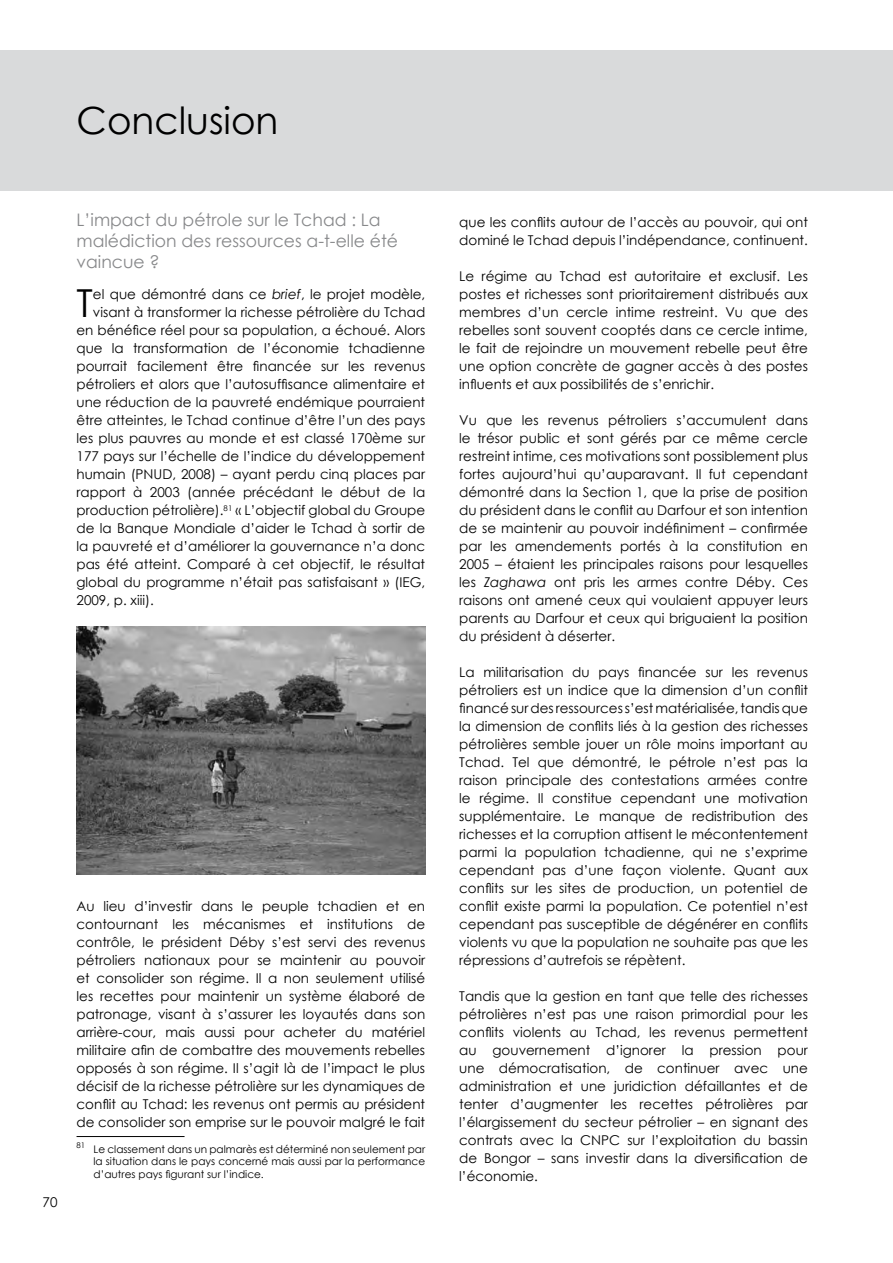
<style>
.page{position:relative;width:893px;height:1263px;background:#fff}
.page>*{position:absolute;margin:0;border:0;box-sizing:border-box;transform-origin:0 0}
.t1{font:38.55px "Century Gothic";color:#000}
.t2{font:37.5px "Century Gothic";color:#000}
.t3{font:17.25px/21px "Century Gothic";color:#87888a}
.t4{font:13.5px/18px "Century Gothic";color:#000;text-align:justify}
.t5{font:10.5px/12.6px "Century Gothic";color:#000;text-align:justify}
.s1{font-style:italic}
</style>
<div class="page">
<div style="left:0;top:50px;width:893px;height:140px;background:#d9dadb"></div>
<hr style="left:77px;top:1136px;width:108px;height:1px;background:#000">
<img style="left:77px;top:626px;width:348px;height:248px">
<h2 class="t2" style="left:77px;top:95px;width:203px">Conclusion</h2>
<p class="t3" style="left:77px;top:209px;width:323px">L’impact du pétrole sur le Tchad : La malédiction des ressources a-t-elle été vaincue ?</p>
<h1 class="t1" style="left:77px;top:276px;width:18px">T</h1>
<p class="t4" style="left:93px;top:285px;width:334px">el que démontré dans ce <span class="s1">brief</span>, le projet modèle,</p>
<p class="t4" style="left:93px;top:303px;width:334px">visant à transformer la richesse pétrolière du Tchad</p>
<p class="t4" style="left:77px;top:321px;width:350px">en bénéfice réel pour sa population, a échoué. Alors</p>
<p class="t4" style="left:77px;top:339px;width:350px">que la transformation de l’économie tchadienne</p>
<p class="t4" style="left:77px;top:357px;width:350px">pourrait facilement être financée sur les revenus</p>
<p class="t4" style="left:77px;top:375px;width:350px">pétroliers et alors que l’autosuffisance alimentaire et</p>
<p class="t4" style="left:77px;top:393px;width:350px">une réduction de la pauvreté endémique pourraient</p>
<p class="t4" style="left:77px;top:411px;width:350px">être atteintes, le Tchad continue d’être l’un des pays</p>
<p class="t4" style="left:77px;top:429px;width:350px">les plus pauvres au monde et est classé 170ème sur</p>
<p class="t4" style="left:77px;top:447px;width:350px">177 pays sur l’échelle de l’indice du développement</p>
<p class="t4" style="left:77px;top:465px;width:350px">humain (PNUD, 2008) – ayant perdu cinq places par</p>
<p class="t4" style="left:77px;top:483px;width:350px">rapport à 2003 (année précédant le début de la</p>
<p class="t4" style="left:77px;top:501px;width:350px">production pétrolière).<sup>81</sup> « L’objectif global du Groupe</p>
<p class="t4" style="left:77px;top:519px;width:350px">de la Banque Mondiale d’aider le Tchad à sortir de</p>
<p class="t4" style="left:77px;top:537px;width:350px">la pauvreté et d’améliorer la gouvernance n’a donc</p>
<p class="t4" style="left:77px;top:555px;width:350px">pas été atteint. Comparé à cet objectif, le résultat</p>
<p class="t4" style="left:77px;top:573px;width:350px">global du programme n’était pas satisfaisant » (IEG,</p>
<p class="t4" style="left:77px;top:591px;width:79px">2009, p. xiii).</p>
<p class="t4" style="left:43px;top:1193px;width:16px">70</p>
<p class="t4" style="left:77px;top:897px;width:350px">Au lieu d’investir dans le peuple tchadien et en contournant les mécanismes et institutions de contrôle, le président Déby s’est servi des revenus pétroliers nationaux pour se maintenir au pouvoir et consolider son régime. Il a non seulement utilisé les recettes pour maintenir un système élaboré de patronage, visant à s’assurer les loyautés dans son arrière-cour, mais aussi pour acheter du matériel militaire afin de combattre des mouvements rebelles opposés à son régime. Il s’agit là de l’impact le plus décisif de la richesse pétrolière sur les dynamiques de conflit au Tchad: les revenus ont permis au président de consolider son emprise sur le pouvoir malgré le fait</p>
<p class="t5" style="left:94px;top:1142px;width:333px;text-indent:-17px"><sup>81</sup> Le classement dans un palmarès est déterminé non seulement par la situation dans le pays concerné mais aussi par la performance d’autres pays figurant sur l’indice.</p>
<p class="t4" style="left:459px;top:213px;width:350px">que les conflits autour de l’accès au pouvoir, qui ont dominé le Tchad depuis l’indépendance, continuent.</p>
<p class="t4" style="left:459px;top:267px;width:350px">Le régime au Tchad est autoritaire et exclusif. Les postes et richesses sont prioritairement distribués aux membres d’un cercle intime restreint. Vu que des rebelles sont souvent cooptés dans ce cercle intime, le fait de rejoindre un mouvement rebelle peut être une option concrète de gagner accès à des postes influents et aux possibilités de s’enrichir.</p>
<p class="t4" style="left:459px;top:411px;width:350px">Vu que les revenus pétroliers s’accumulent dans le trésor public et sont gérés par ce même cercle restreint intime, ces motivations sont possiblement plus fortes aujourd’hui qu’auparavant. Il fut cependant démontré dans la Section 1, que la prise de position du président dans le conflit au Darfour et son intention de se maintenir au pouvoir indéfiniment – confirmée par les amendements portés à la constitution en 2005 – étaient les principales raisons pour lesquelles les <span class="s1">Zaghawa</span> ont pris les armes contre Déby. Ces raisons ont amené ceux qui voulaient appuyer leurs parents au Darfour et ceux qui briguaient la position du président à déserter.</p>
<p class="t4" style="left:459px;top:663px;width:350px">La militarisation du pays financée sur les revenus pétroliers est un indice que la dimension d’un conflit financé sur des ressources s’est matérialisée, tandis que la dimension de conflits liés à la gestion des richesses pétrolières semble jouer un rôle moins important au Tchad. Tel que démontré, le pétrole n’est pas la raison principale des contestations armées contre le régime. Il constitue cependant une motivation supplémentaire. Le manque de redistribution des richesses et la corruption attisent le mécontentement parmi la population tchadienne, qui ne s’exprime cependant pas d’une façon violente. Quant aux conflits sur les sites de production, un potentiel de conflit existe parmi la population. Ce potentiel n’est cependant pas susceptible de dégénérer en conflits violents vu que la population ne souhaite pas que les répressions d’autrefois se répètent.</p>
<p class="t4" style="left:459px;top:987px;width:350px">Tandis que la gestion en tant que telle des richesses pétrolières n’est pas une raison primordial pour les conflits violents au Tchad, les revenus permettent au gouvernement d’ignorer la pression pour une démocratisation, de continuer avec une administration et une juridiction défaillantes et de tenter d’augmenter les recettes pétrolières par l’élargissement du secteur pétrolier – en signant des contrats avec la CNPC sur l’exploitation du bassin de Bongor – sans investir dans la diversification de l’économie.</p>
</div>
